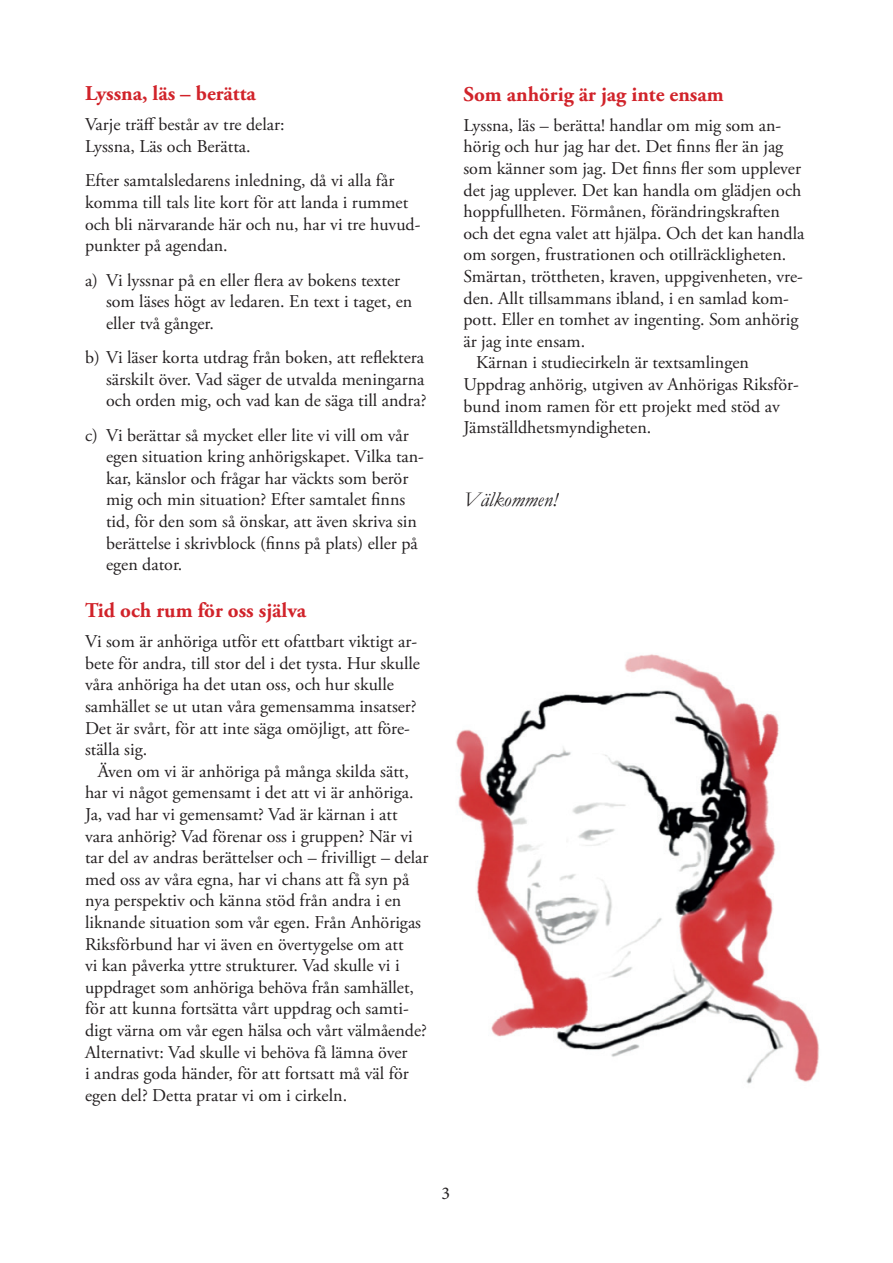
<style>
.page{position:relative;width:893px;height:1263px;background:#fff}
.page>*{position:absolute;margin:0;border:0;box-sizing:border-box;transform-origin:0 0}
.t1{font:700 21px "Adobe Garamond Pro";color:#d1232a}
.t2{font:italic 21px "Garamond";color:#231f20}
.t3{font:18px/21.6px "Adobe Garamond Pro";color:#231f20}
.t4{font:18px "Minion Pro";color:#231f20}
</style>
<div class="page">
<img style="left:456px;top:654px;width:363px;height:430px">
<p class="t1" style="left:85px;top:81px;width:172px">Lyssna, läs – berätta</p>
<p class="t3" style="left:85px;top:115px;width:201px">Varje träff består av tre delar:<br>Lyssna, Läs och Berätta.</p>
<p class="t3" style="left:85px;top:170px;width:337px">Efter samtalsledarens inledning, då vi alla får komma till tals lite kort för att landa i rummet och bli närvarande här och nu, har vi tre huvud&shy;punkter på agendan.</p>
<p class="t3" style="left:106px;top:270px;width:308px;text-indent:-21px">a) Vi lyssnar på en eller flera av bokens texter som läses högt av ledaren. En text i taget, en eller två gånger.</p>
<p class="t3" style="left:106px;top:347px;width:322px;text-indent:-21px">b) Vi läser korta utdrag från boken, att reflektera särskilt över. Vad säger de utvalda meningarna och orden mig, och vad kan de säga till andra?</p>
<p class="t3" style="left:106px;top:425px;width:319px;text-indent:-21px">c) Vi berättar så mycket eller lite vi vill om vår egen situation kring anhörigskapet. Vilka tan&shy;kar, känslor och frågar har väckts som berör mig och min situation? Efter samtalet finns tid, för den som så önskar, att även skriva sin berättelse i skrivblock (finns på plats) eller på egen dator.</p>
<p class="t1" style="left:85px;top:598px;width:223px">Tid och rum för oss själva</p>
<p class="t3" style="left:85px;top:631px;width:337px">Vi som är anhöriga utför ett ofattbart viktigt ar&shy;bete för andra, till stor del i det tysta. Hur skulle våra anhöriga ha det utan oss, och hur skulle samhället se ut utan våra gemensamma insatser?<br>Det är svårt, för att inte säga omöjligt, att före&shy;ställa sig.</p>
<p class="t3" style="left:85px;top:761px;width:345px;text-indent:13px">Även om vi är anhöriga på många skilda sätt, har vi något gemensamt i det att vi är anhöriga.<br>Ja, vad har vi gemensamt? Vad är kärnan i att vara anhörig? Vad förenar oss i gruppen? När vi tar del av andras berättelser och – frivilligt – delar med oss av våra egna, har vi chans att få syn på nya perspektiv och känna stöd från andra i en liknande situation som vår egen. Från Anhörigas Riksförbund har vi även en övertygelse om att<br>vi kan påverka yttre strukturer. Vad skulle vi i uppdraget som anhöriga behöva från samhället, för att kunna fortsätta vårt uppdrag och samti&shy;digt värna om vår egen hälsa och vårt välmående?<br>Alternativt: Vad skulle vi behöva få lämna över<br>i andras goda händer, för att fortsatt må väl för egen del? Detta pratar vi om i cirkeln.</p>
<p class="t1" style="left:463px;top:82px;width:262px">Som anhörig är jag inte ensam</p>
<p class="t3" style="left:463px;top:115px;width:319px">Lyssna, läs – berätta! handlar om mig som an-</p>
<p class="t3" style="left:463px;top:136px;width:321px">hörig och hur jag har det. Det finns fler än jag</p>
<p class="t3" style="left:463px;top:158px;width:339px">som känner som jag. Det finns fler som upplever</p>
<p class="t3" style="left:463px;top:180px;width:339px">det jag upplever. Det kan handla om glädjen och</p>
<p class="t3" style="left:463px;top:201px;width:318px">hoppfullheten. Förmånen, förändringskraften</p>
<p class="t3" style="left:463px;top:223px;width:342px">och det egna valet att hjälpa. Och det kan handla</p>
<p class="t3" style="left:463px;top:244px;width:324px">om sorgen, frustrationen och otillräckligheten.</p>
<p class="t3" style="left:463px;top:266px;width:341px">Smärtan, tröttheten, kraven, uppgivenheten, vre-</p>
<p class="t3" style="left:463px;top:288px;width:327px">den. Allt tillsammans ibland, i en samlad kom-</p>
<p class="t3" style="left:463px;top:309px;width:336px">pott. Eller en tomhet av ingenting. Som anhörig</p>
<p class="t3" style="left:463px;top:331px;width:123px">är jag inte ensam.</p>
<p class="t3" style="left:476px;top:352px;width:274px">Kärnan i studiecirkeln är textsamlingen</p>
<p class="t3" style="left:463px;top:374px;width:337px">Uppdrag anhörig, utgiven av Anhörigas Riksför-</p>
<p class="t3" style="left:463px;top:396px;width:318px">bund inom ramen för ett projekt med stöd av</p>
<p class="t3" style="left:463px;top:417px;width:189px">Jämställdhetsmyndigheten.</p>
<p class="t2" style="left:463px;top:485px;width:95px">Välkommen!</p>
<p class="t4" style="left:441px;top:1181px;width:10px">3</p>
</div>
